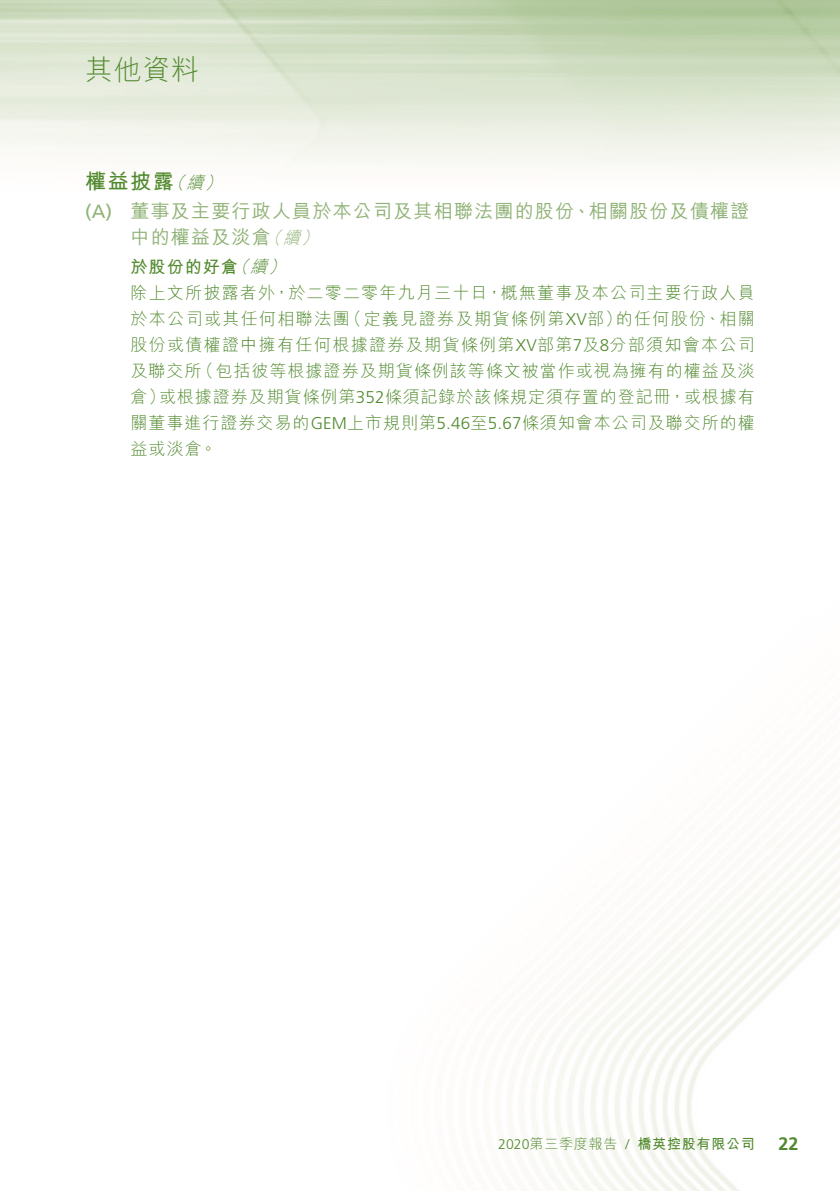
<style>
.page{position:relative;width:840px;height:1191px;background:#fff}
.page>*{position:absolute;margin:0;border:0;box-sizing:border-box;transform-origin:0 0}
.t1{font:300 28px "M Hei HK";color:#518a2e}
.Heading_1{font:700 21px "M Hei HK";color:#518a2e}
.Heading_2{font:500 19px "M Hei HK";letter-spacing:.065em;color:#90b276}
.Heading_2-2{font:19px "Frutiger LT Std";color:#90b276}
.t2{font:700 18px "Frutiger LT Std";color:#518a2e}
.Body_Text{font:300 17px/26px "M Hei HK";letter-spacing:.065em;color:#518a2e}
.Body_Text-2{font:700 17px "M Hei HK";letter-spacing:.065em;color:#518a2e}
.Heading_1-2{font:italic 300 17px "M Hei HK";color:#518a2e}
.Heading_2-3{font:italic 300 17px "M Hei HK";color:#90b276}
.Body_Text-3{font:italic 300 17px "M Hei HK";color:#518a2e}
.t3{font:300 14px "M Hei HK";letter-spacing:.055em;color:#518a2e}
.t4{font:700 14px "M Hei HK";letter-spacing:.055em;color:#518a2e}
.t5{font:300 14px "Frutiger LT Std";color:#518a2e}
.s1{font-family:"Frutiger LT Std"}
</style>
<div class="page">
<p class="t1" style="left:85px;top:55px;width:115px">其他資料</p>
<p class="Heading_1" style="left:85px;top:166px;width:90px">權益披露</p>
<p class="Heading_2" style="left:130px;top:197px;width:620px">董事及主要行政人員於本公司及其相聯法團的股份、相關股份及債權證</p>
<p class="Heading_1-2" style="left:167px;top:174px;width:42px">（續</p>
<p class="Heading_1-2" style="left:205px;top:174px;width:23px">(</p>
<p class="Heading_2-2" style="left:85px;top:200px;width:28px">A( )</p>
<p class="Heading_2" style="left:130px;top:223px;width:142px">中的權益及淡倉</p>
<p class="Heading_2-3" style="left:283px;top:229px;width:23px">續</p>
<p class="Heading_2-3" style="left:264px;top:229px;width:23px">（</p>
<p class="Heading_2-3" style="left:301px;top:229px;width:23px">(</p>
<p class="Body_Text-3" style="left:250px;top:258px;width:23px">續</p>
<p class="Body_Text-3" style="left:231px;top:258px;width:23px">（</p>
<p class="Body_Text-3" style="left:268px;top:258px;width:23px">(</p>
<p class="Body_Text-2" style="left:130px;top:254px;width:109px">於股份的好倉</p>
<p class="Body_Text" style="left:130px;top:279px;width:625px;text-align:right">除上文所披露者外，於二零二零年九月三十日，概無董事及本公司主要行政人員的任何股份、相關</p>
<p class="Body_Text" style="left:344px;top:305px;width:279px">（定義見證券及期貨條例第<span class="s1">XV</span>部）</p>
<p class="Body_Text" style="left:130px;top:305px;width:220px">於本公司或其任何相聯法團</p>
<p class="Body_Text" style="left:130px;top:331px;width:625px">股份或債權證中擁有任何根據證券及期貨條例第<span class="s1">XV</span>部第及<span class="s1">7 8</span>分部須知會本公司</p>
<p class="Body_Text" style="left:196px;top:357px;width:559px">（包括彼等根據證券及期貨條例該等條文被當作或視為擁有的權益及淡</p>
<p class="Body_Text" style="left:159px;top:357px;width:597px;text-indent:-28px">及聯交所<br>或根據證券及期貨條例第<span class="s1">352</span>條須記錄於該條規定須存置的登記冊，或根據有</p>
<p class="Body_Text" style="left:130px;top:383px;width:625px">倉）<br>關董事進行證券交易的<span class="s1">GEM</span>上市規則第<span class="s1">5.46</span>至<span class="s1">5.67</span>條須知會本公司及聯交所的權益或淡倉。</p>
<p class="t3" style="left:498px;top:1136px;width:121px"><span class="s1">2020</span>第三季度報告</p>
<p class="t5" style="left:625px;top:1136px;width:5px">/</p>
<p class="t4" style="left:637px;top:1133px;width:119px">橋英控股有限公司</p>
<p class="t2" style="left:778px;top:1133px;width:22px">22</p>
</div>
